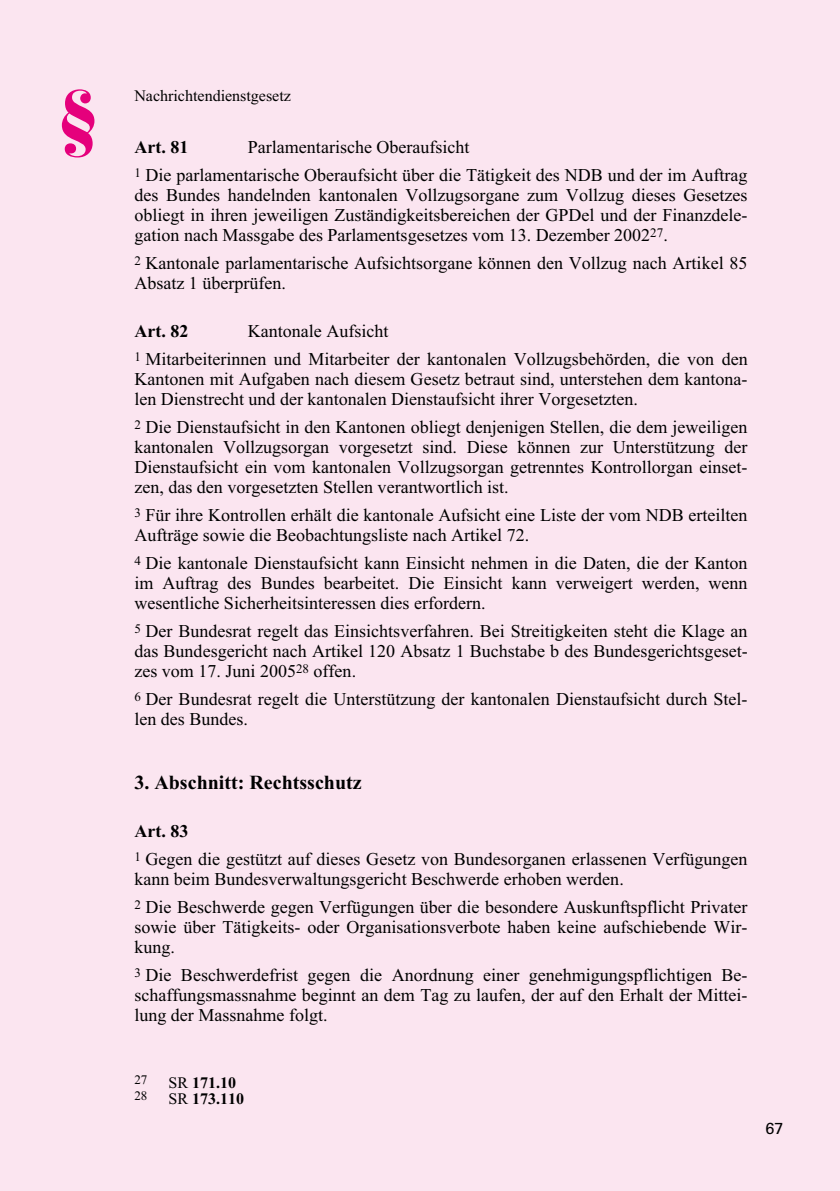
<style>
.page{position:relative;width:840px;height:1191px;background:#fff}
.page>*{position:absolute;margin:0;border:0;box-sizing:border-box;transform-origin:0 0}
.t1{font:900 70px "Bauer Bodoni";color:#e5007c}
.t2{font:700 20px "Times New Roman";color:#000}
.t3{font:18px/20px "Times New Roman";color:#000;text-align:justify}
.t4{font:700 18px "Times New Roman";color:#000}
.t5{font:16px "Times New Roman";color:#000}
.t6{font:700 16px "Times New Roman";color:#000}
.t7{font:16px "Univers";color:#000}
.t8{font:13px "Times New Roman";color:#000}
.s1{font-weight:400}
</style>
<div class="page">
<div style="left:0;top:0;width:839px;height:1191px;background:#fbe5f0"></div>
<h1 class="t1" style="left:57px;top:73px;width:44px">§</h1>
<p class="t5" style="left:134px;top:85px;width:158px">Nachrichtendienstgesetz</p>
<h5 class="t4" style="left:134px;top:134px;width:55px">Art. 81</h5>
<h5 class="t3" style="left:248px;top:137px;width:223px">Parlamentarische Oberaufsicht</h5>
<p class="t3" style="left:134px;top:164px;width:614px"><sup>1</sup> Die parlamentarische Oberaufsicht über die Tätigkeit des NDB und der im Auftrag des Bundes handelnden kantonalen Vollzugsorgane zum Vollzug dieses Gesetzes obliegt in ihren jeweiligen Zuständigkeitsbereichen der GPDel und der Finanzdele&shy;gation nach Massgabe des Parlamentsgesetzes vom 13. Dezember 2002<sup>27</sup>.</p>
<p class="t3" style="left:134px;top:253px;width:614px"><sup>2</sup> Kantonale parlamentarische Aufsichtsorgane können den Vollzug nach Artikel 85<br>Absatz 1 überprüfen.</p>
<h5 class="t4" style="left:134px;top:318px;width:55px">Art. 82</h5>
<h5 class="t3" style="left:248px;top:321px;width:142px">Kantonale Aufsicht</h5>
<p class="t3" style="left:134px;top:349px;width:614px"><sup>1</sup> Mitarbeiterinnen und Mitarbeiter der kantonalen Vollzugsbehörden, die von den Kantonen mit Aufgaben nach diesem Gesetz betraut sind, unterstehen dem kantona&shy;len Dienstrecht und der kantonalen Dienstaufsicht ihrer Vorgesetzten.</p>
<p class="t3" style="left:134px;top:416px;width:614px"><sup>2</sup> Die Dienstaufsicht in den Kantonen obliegt denjenigen Stellen, die dem jeweiligen kantonalen Vollzugsorgan vorgesetzt sind. Diese können zur Unterstützung der Dienstaufsicht ein vom kantonalen Vollzugsorgan getrenntes Kontrollorgan einset&shy;zen, das den vorgesetzten Stellen verantwortlich ist.</p>
<p class="t3" style="left:134px;top:505px;width:614px"><sup>3</sup> Für ihre Kontrollen erhält die kantonale Aufsicht eine Liste der vom NDB erteilten<br>Aufträge sowie die Beobachtungsliste nach Artikel 72.</p>
<p class="t3" style="left:134px;top:553px;width:614px"><sup>4</sup> Die kantonale Dienstaufsicht kann Einsicht nehmen in die Daten, die der Kanton im Auftrag des Bundes bearbeitet. Die Einsicht kann verweigert werden, wenn wesentliche Sicherheitsinteressen dies erfordern.</p>
<p class="t3" style="left:134px;top:620px;width:614px"><sup>5</sup> Der Bundesrat regelt das Einsichtsverfahren. Bei Streitigkeiten steht die Klage an das Bundesgericht nach Artikel 120 Absatz 1 Buchstabe b des Bundesgerichtsgeset&shy;zes vom 17. Juni 2005<sup>28</sup> offen.</p>
<p class="t3" style="left:134px;top:688px;width:614px"><sup>6</sup> Der Bundesrat regelt die Unterstützung der kantonalen Dienstaufsicht durch Stel&shy;len des Bundes.</p>
<h4 class="t2" style="left:134px;top:768px;width:229px">3. Abschnitt: Rechtsschutz</h4>
<h5 class="t4" style="left:134px;top:818px;width:55px">Art. 83</h5>
<p class="t3" style="left:134px;top:848px;width:614px"><sup>1</sup> Gegen die gestützt auf dieses Gesetz von Bundesorganen erlassenen Verfügungen kann beim Bundesverwaltungsgericht Beschwerde erhoben werden.</p>
<p class="t3" style="left:134px;top:896px;width:614px"><sup>2</sup> Die Beschwerde gegen Verfügungen über die besondere Auskunftspflicht Privater sowie über Tätigkeits- oder Organisationsverbote haben keine aufschiebende Wir&shy;kung.</p>
<p class="t3" style="left:134px;top:964px;width:614px"><sup>3</sup> Die Beschwerdefrist gegen die Anordnung einer genehmigungspflichtigen Be&shy;schaffungsmassnahme beginnt an dem Tag zu laufen, der auf den Erhalt der Mittei&shy;lung der Massnahme folgt.</p>
<p class="t8" style="left:134px;top:1070px;width:15px">27</p>
<p class="t6" style="left:168px;top:1071px;width:69px"><span class="s1">SR</span> 171.10</p>
<p class="t8" style="left:134px;top:1086px;width:15px">28</p>
<p class="t6" style="left:168px;top:1087px;width:77px"><span class="s1">SR</span> 173.110</p>
<p class="t7" style="left:765px;top:1119px;width:19px">67</p>
</div>
